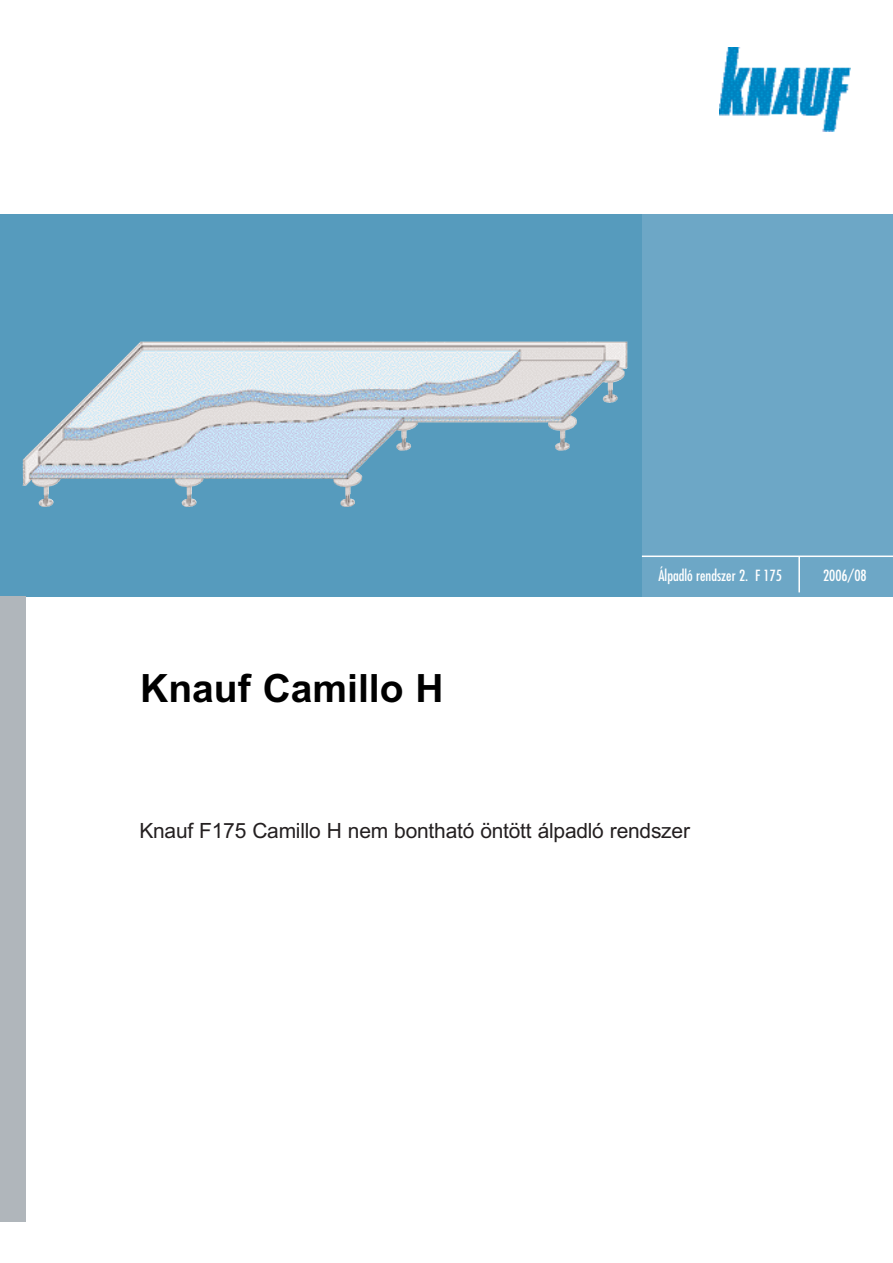
<style>
.page{position:relative;width:893px;height:1263px;background:#fff}
.page>*{position:absolute;margin:0;border:0;box-sizing:border-box;transform-origin:0 0}
.t1{font:39px "Arial Bold H";color:#000}
.t2{font:21px "Arial Regular H";letter-spacing:-.01em;color:#231f20}
.t3{font:15px "Futura Condensed H";color:#fff}
</style>
<div class="page">
<img style="left:719px;top:47px;width:131px;height:84px">
<div style="left:0;top:214px;width:643px;height:383px;background:#569bbd"></div>
<img style="left:22px;top:342px;width:605px;height:122px">
<div style="left:0;top:597px;width:25px;height:625px;background:#b0b6bb"></div>
<div style="left:642px;top:214px;width:250px;height:383px;background:#6da7c6"></div>
<hr style="left:642px;top:555px;width:250px;height:2px;background:#fff">
<hr style="left:798px;top:556px;width:2px;height:36px;background:#fff">
<h1 class="t1" style="left:140px;top:674px;width:305px">Knauf Camillo H</h1>
<p class="t3" style="left:658px;top:568px;width:125px">Álpadló rendszer 2. F 175</p>
<p class="t3" style="left:823px;top:568px;width:45px">2006/08</p>
<p class="t2" style="left:139px;top:823px;width:552px">Knauf F175 Camillo H nem bontható öntött álpadló rendszer</p>
</div>
